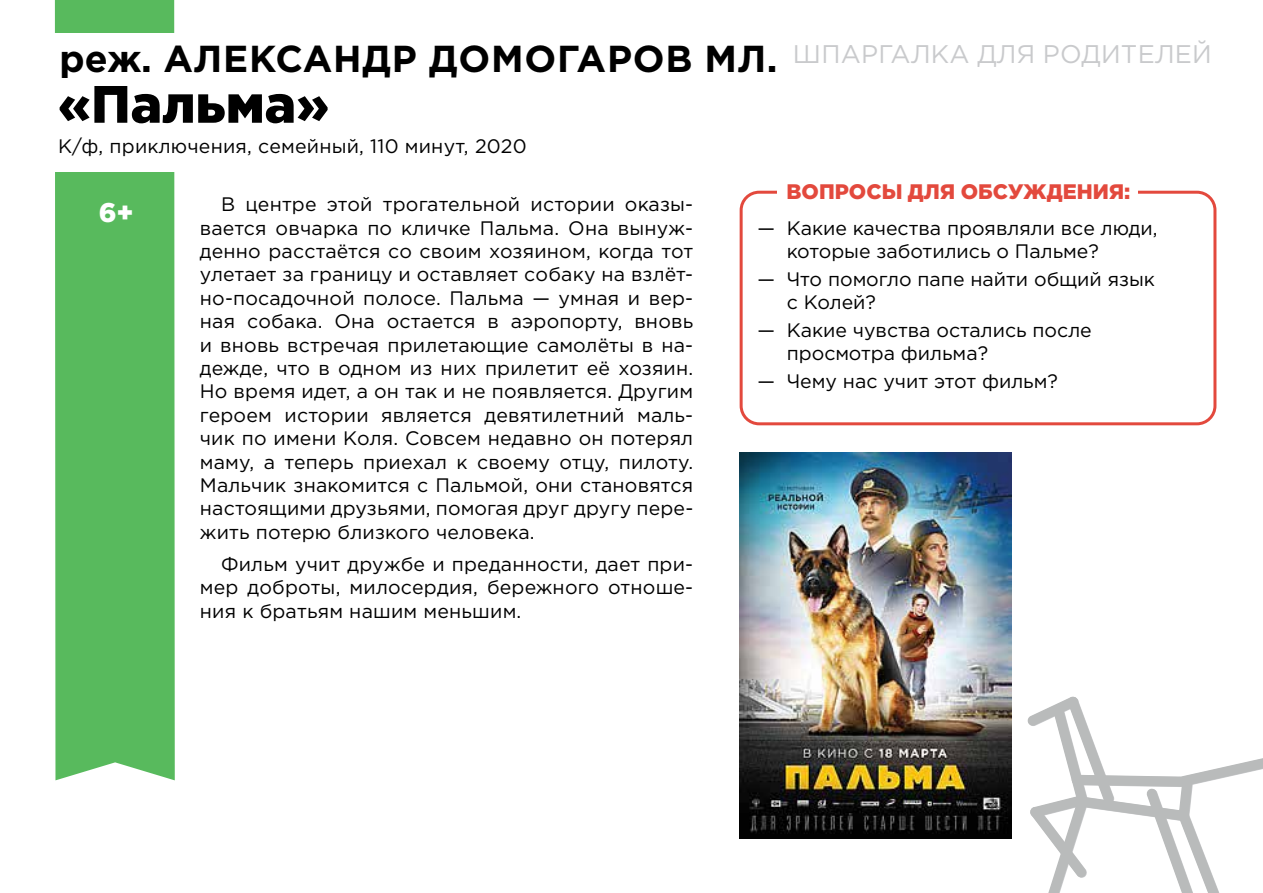
<style>
.page{position:relative;width:1263px;height:893px;background:#fff}
.page>*{position:absolute;margin:0;border:0;box-sizing:border-box;transform-origin:0 0}
.t1{font:900 52.5px "Gotham Pro";color:#000}
.t2{font:700 37.5px "Gotham Pro";letter-spacing:.02em;color:#000}
.t3{font:900 27px "Gotham Pro";color:#fff}
.t4{font:25.5px "Gotham Pro";letter-spacing:.01em;color:#c9cacc}
.t5{font:900 21px "Gotham Pro";color:#e3493d}
.t6{font:19.5px/23.4px "Gotham Pro";color:#000}
</style>
<div class="page">
<div style="left:55px;top:0;width:120px;height:780px;background:#58ba5d"></div>
<svg style="left:1027px;top:696px;width:236px;height:197px"></svg>
<div style="left:740px;top:191px;width:476px;height:234px;border:3px solid #e3493d;border-radius:18px"></div>
<div style="left:777px;top:170px;width:361px;height:43px;background:#fff"></div>
<div style="left:29px;top:33px;width:177px;height:138px;background:#fff"></div>
<img style="left:740px;top:453px;width:271px;height:386px">
<h2 class="t2" style="left:60px;top:37px;width:719px">реж. АЛЕКСАНДР ДОМОГАРОВ МЛ.</h2>
<h1 class="t1" style="left:58px;top:74px;width:273px">«Пальма»</h1>
<p class="t6" style="left:58px;top:134px;width:470px">К/ф, приключения, семейный, 110 минут, 2020</p>
<h3 class="t4" style="left:793px;top:40px;width:420px">ШПАРГАЛКА ДЛЯ РОДИТЕЛЕЙ</h3>
<h3 class="t3" style="left:99px;top:197px;width:37px">6+</h3>
<p class="t6" style="left:200px;top:193px;width:495px;text-align:justify;text-indent:21px">В центре этой трогательной истории оказы&shy;вается овчарка по кличке Пальма. Она вынуж&shy;денно расстаётся со своим хозяином, когда тот улетает за границу и оставляет собаку на взлёт&shy;но-посадочной полосе. Пальма — умная и вер&shy;ная собака. Она остается в аэропорту, вновь и вновь встречая прилетающие самолёты в на&shy;дежде, что в одном из них прилетит её хозяин.<br>Но время идет, а он так и не появляется. Другим героем истории является девятилетний маль&shy;чик по имени Коля. Совсем недавно он потерял маму, а теперь приехал к своему отцу, пилоту.<br>Мальчик знакомится с Пальмой, они становятся настоящими друзьями, помогая друг другу пере&shy;жить потерю близкого человека.</p>
<p class="t6" style="left:200px;top:552px;width:495px;text-align:justify;text-indent:21px">Фильм учит дружбе и преданности, дает при&shy;мер доброты, милосердия, бережного отноше&shy;ния к братьям нашим меньшим.</p>
<p class="t5" style="left:786px;top:179px;width:345px">ВОПРОСЫ ДЛЯ ОБСУЖДЕНИЯ:</p>
<p class="t6" style="left:787px;top:216px;width:372px;text-indent:-29px">— Какие качества проявляли все люди, которые заботились о Пальме?</p>
<p class="t6" style="left:787px;top:267px;width:370px;text-indent:-29px">— Что помогло папе найти общий язык с Колей?</p>
<p class="t6" style="left:787px;top:318px;width:307px;text-indent:-29px">— Какие чувства остались после просмотра фильма?</p>
<p class="t6" style="left:757px;top:369px;width:302px">— Чему нас учит этот фильм?</p>
</div>
